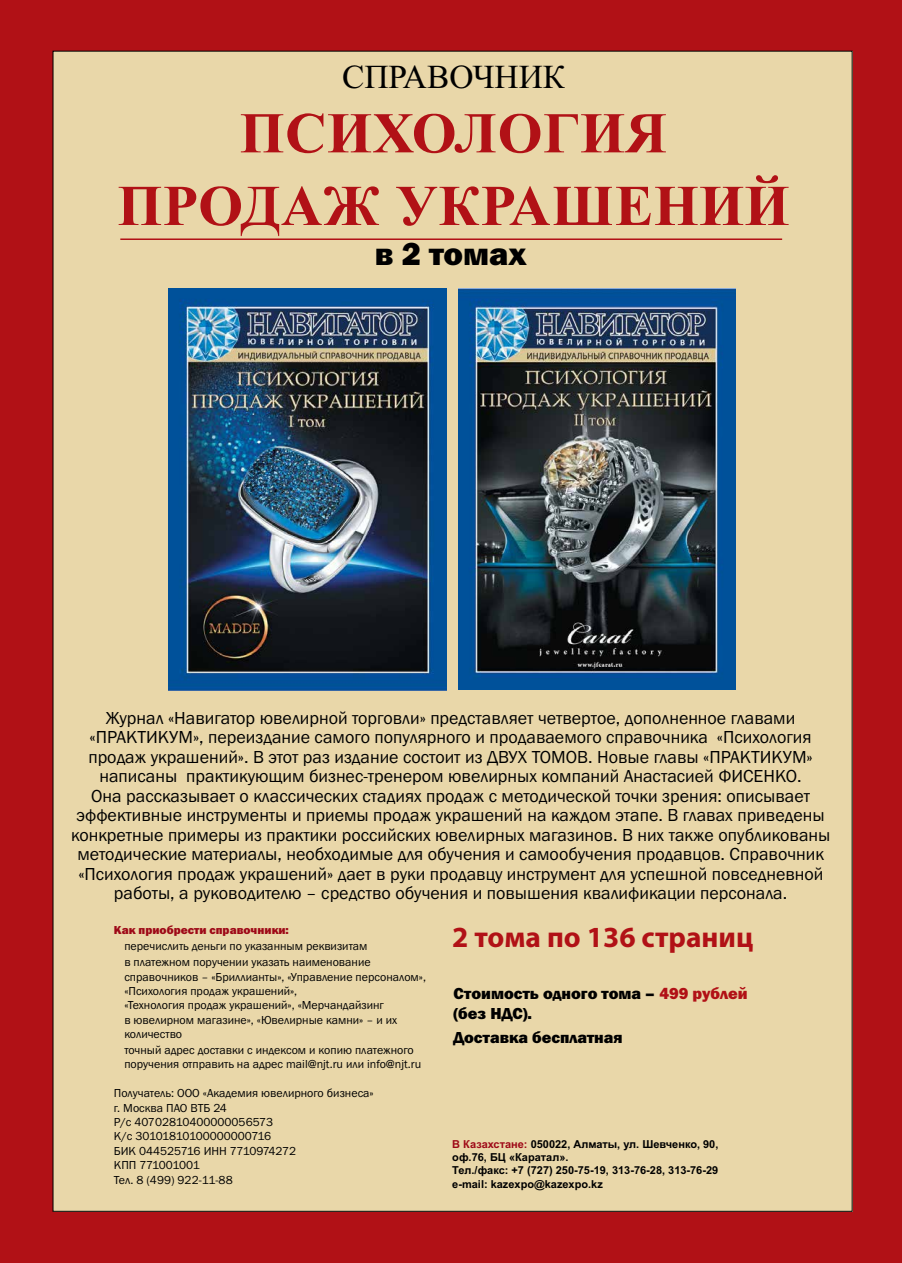
<style>
.page{position:relative;width:902px;height:1263px;background:#fff}
.page>*{position:absolute;margin:0;border:0;box-sizing:border-box;transform-origin:0 0}
.t1{font:700 57.6px/72.6px "Times New Roman";letter-spacing:.01em;color:#b11116;text-align:center}
.t2{font:33.45px "Times New Roman";color:#000}
.t3{font:800 33px "Franklin Gothic";color:#000}
.t4{font:700 29.25px "Myriad Pro";color:#b11116}
.t5{font:18px/19.5px "Franklin Gothic";color:#000;text-align:center}
.t6{font:800 16.5px/19.8px "Franklin Gothic";color:#000}
.t7{font:12px/14.4px "Franklin Gothic";color:#000}
.t8{font:800 12px "Franklin Gothic";color:#9e0917}
.t9{font:700 10.95px/13.2px "Arial";color:#000}
.s1{color:#b11116}
.s2{color:#9e0917}
</style>
<div class="page">
<div style="left:0;top:0;width:901px;height:1263px;background:#b11116"></div>
<div style="left:53px;top:51px;width:799px;height:1160px;background:#e9d7a9"></div>
<hr style="left:120px;top:238px;width:662px;height:2px;background:#b11116">
<img style="left:169px;top:288px;width:277px;height:402px">
<img style="left:458px;top:288px;width:277px;height:402px">
<h2 class="t2" style="left:342px;top:55px;width:225px">СПРАВОЧНИК</h2>
<h1 class="t1" style="left:117px;top:95px;width:673px">ПСИХОЛОГИЯ<br>ПРОДАЖ УКРАШЕНИЙ</h1>
<h3 class="t3" style="left:375px;top:233px;width:153px">в 2 томах</h3>
<p class="t5" style="left:71px;top:708px;width:761px">Журнал «Навигатор ювелирной торговли» представляет четвертое, дополненное главами «ПРАКТИКУМ», переиздание самого популярного и продаваемого справочника «Психология продаж украшений». В этот раз издание состоит из ДВУХ ТОМОВ. Новые главы «ПРАКТИКУМ» написаны практикующим бизнес-тренером ювелирных компаний Анастасией ФИСЕНКО.<br>Она рассказывает о классических стадиях продаж с методической точки зрения: описывает эффективные инструменты и приемы продаж украшений на каждом этапе. В главах приведены конкретные примеры из практики российских ювелирных магазинов. В них также опубликованы методические материалы, необходимые для обучения и самообучения продавцов. Справочник «Психология продаж украшений» дает в руки продавцу инструмент для успешной повседневной работы, а руководителю – средство обучения и повышения квалификации персонала.</p>
<p class="t8" style="left:114px;top:922px;width:176px">Как приобрести справочники:</p>
<p class="t7" style="left:124px;top:938px;width:248px;line-height:15.9px">перечислить деньги по указанным реквизитам в платежном поручении указать наименование</p>
<p class="t7" style="left:124px;top:969px;width:303px">справочников – «Бриллианты», «Управление персоналом», «Психология продаж украшений»,<br>«Технология продаж украшений», «Мерчандайзинг<br>в ювелирном магазине», «Ювелирные камни» – и их количество</p>
<p class="t7" style="left:124px;top:1043px;width:298px">точный адрес доставки с индексом и копию платежного поручения отправить на адрес mail@njt.ru или info@njt.ru</p>
<p class="t7" style="left:114px;top:1086px;width:261px">Получатель: ООО «Академия ювелирного бизнеса» г. Москва ПАО ВТБ 24<br>Р/с 40702810400000056573<br>К/с 30101810100000000716<br>БИК 044525716 ИНН 7710974272<br>КПП 771001001<br>Тел. 8 (499) 922-11-88</p>
<h3 class="t4" style="left:452px;top:918px;width:302px">2 тома по 136 страниц</h3>
<p class="t6" style="left:453px;top:984px;width:296px">Стоимость одного тома – <span class="s1">499 рублей </span>(без НДС).</p>
<p class="t6" style="left:453px;top:1028px;width:171px">Доставка бесплатная</p>
<p class="t9" style="left:452px;top:1138px;width:268px"><span class="s2">В Казахстане:</span> 050022, Алматы, ул. Шевченко, 90, оф.76, БЦ «Каратал».<br>Тел./факс: +7 (727) 250-75-19, 313-76-28, 313-76-29 e-mail: kazexpo@kazexpo.kz</p>
</div>
